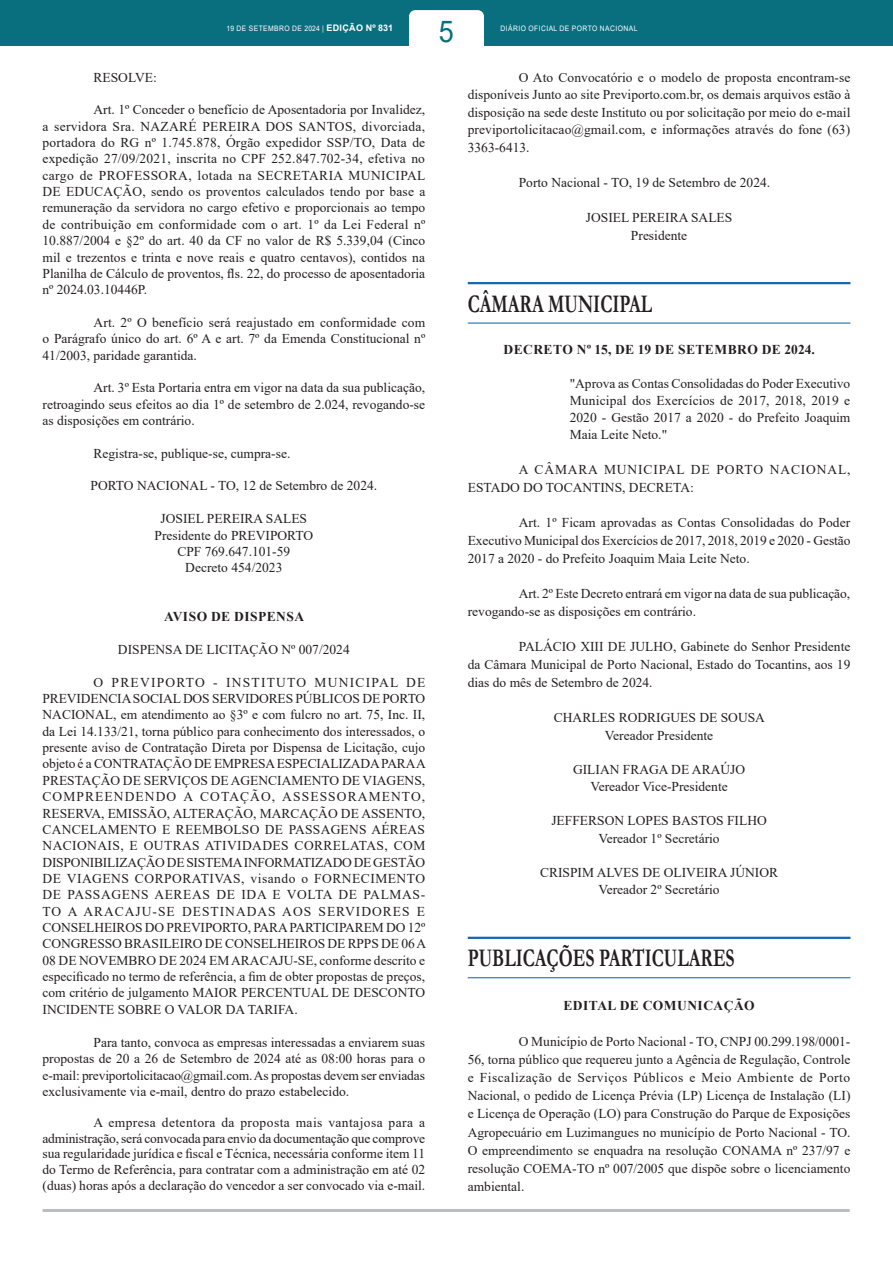
<style>
.page{position:relative;width:893px;height:1263px;background:#fff}
.page>*{position:absolute;margin:0;border:0;box-sizing:border-box;transform-origin:0 0}
.t1{font:30px "Arial";color:#096f7e;scale:.9 1}
.ChancelaOrgaos{font:700 25.5px "Garamond";color:#231f20;scale:.7 1}
.TEXTO{font:13.5px/16.4px "Times New Roman";color:#231f20;text-align:justify}
.ASSINATURA{font:13.5px/17.7px "Times New Roman";color:#231f20;text-align:center}
.EMENTA{font:13.5px/16.8px "Times New Roman";color:#231f20;text-align:justify}
.TITULO{font:700 13.5px "Times New Roman";letter-spacing:.035em;color:#231f20}
.TEXTO-2{font:13.5px/17.7px "Times New Roman";letter-spacing:.045em;color:#231f20}
.t2{font:7.5px "Arial";letter-spacing:.065em;color:#fff;scale:.9 1}
.s1{font-weight:700;font-size:9px}
</style>
<div class="page">
<div style="left:0;top:0;width:893px;height:46px;background:#096f7e"></div>
<div style="left:409px;top:10px;width:75px;height:57px;background:#fff;border-radius:6px"></div>
<hr style="left:43px;top:1209px;width:807px;height:3px;background:#bcbdc0">
<hr style="left:468px;top:282px;width:382px;height:2px;background:#1768b4">
<hr style="left:468px;top:323px;width:382px;height:1px;background:#1768b4">
<hr style="left:468px;top:937px;width:382px;height:2px;background:#1768b4">
<hr style="left:468px;top:977px;width:382px;height:1px;background:#1768b4">
<h1 class="t1" style="left:439px;top:11px;width:18px">5</h1>
<p class="t2" style="left:226px;top:24px;width:187px">19 DE SETEMBRO DE 2024 | <span class="s1">EDIÇÃO Nº 831</span></p>
<p class="t2" style="left:501px;top:24px;width:154px">DIÁRIO OFICIAL DE PORTO NACIONAL</p>
<p class="TEXTO" style="left:94px;top:69px;width:65px">RESOLVE:</p>
<p class="TEXTO" style="left:43px;top:101px;width:384px;text-indent:51px">Art. 1º Conceder o benefício de Aposentadoria por Invalidez, a servidora Sra. NAZARÉ PEREIRA DOS SANTOS, divorciada, portadora do RG nº 1.745.878, Órgão expedidor SSP/TO, Data de expedição 27/09/2021, inscrita no CPF 252.847.702-34, efetiva no cargo de PROFESSORA, lotada na SECRETARIA MUNICIPAL DE EDUCAÇÃO, sendo os proventos calculados tendo por base a remuneração da servidora no cargo efetivo e proporcionais ao tempo de contribuição em conformidade com o art. 1º da Lei Federal nº 10.887/2004 e §2º do art. 40 da CF no valor de R$ 5.339,04 (Cinco mil e trezentos e trinta e nove reais e quatro centavos), contidos na Planilha de Cálculo de proventos, fls. 22, do processo de aposentadoria nº 2024.03.10446P.</p>
<p class="TEXTO" style="left:43px;top:314px;width:384px;text-indent:51px">Art. 2º O benefício será reajustado em conformidade com o Parágrafo único do art. 6º A e art. 7º da Emenda Constitucional nº 41/2003, paridade garantida.</p>
<p class="TEXTO" style="left:43px;top:379px;width:384px;text-indent:51px">Art. 3º Esta Portaria entra em vigor na data da sua publicação, retroagindo seus efeitos ao dia 1º de setembro de 2.024, revogando-se as disposições em contrário.</p>
<p class="TEXTO" style="left:94px;top:445px;width:198px">Registra-se, publique-se, cumpra-se.</p>
<p class="ASSINATURA" style="left:91px;top:477px;width:288px">PORTO NACIONAL - TO, 12 de Setembro de 2024.</p>
<p class="ASSINATURA" style="left:161px;top:509px;width:148px">JOSIEL PEREIRA SALES</p>
<p class="ASSINATURA" style="left:155px;top:526px;width:160px">Presidente do PREVIPORTO</p>
<p class="ASSINATURA" style="left:177px;top:542px;width:114px">CPF 769.647.101-59</p>
<p class="ASSINATURA" style="left:185px;top:558px;width:99px">Decreto 454/2023</p>
<p class="TITULO" style="left:164px;top:607px;width:141px">AVISO DE DISPENSA</p>
<p class="ASSINATURA" style="left:118px;top:640px;width:233px">DISPENSA DE LICITAÇÃO Nº 007/2024</p>
<p class="TEXTO" style="left:43px;top:673px;width:385px;text-indent:51px">O PREVIPORTO - INSTITUTO MUNICIPAL DE PREVIDENCIA SOCIAL DOS SERVIDORES PÚBLICOS DE PORTO NACIONAL, em atendimento ao §3º e com fulcro no art. 75, Inc. II, da Lei 14.133/21, torna público para conhecimento dos interessados, o presente aviso de Contratação Direta por Dispensa de Licitação, cujo objeto é a CONTRATAÇÃO DE EMPRESA ESPECIALIZADA PARA A PRESTAÇÃO DE SERVIÇOS DE AGENCIAMENTO DE VIAGENS, COMPREENDENDO A COTAÇÃO, ASSESSORAMENTO, RESERVA, EMISSÃO, ALTERAÇÃO, MARCAÇÃO DE ASSENTO, CANCELAMENTO E REEMBOLSO DE PASSAGENS AÉREAS NACIONAIS, E OUTRAS ATIVIDADES CORRELATAS, COM DISPONIBILIZAÇÃO DE SISTEMA INFORMATIZADO DE GESTÃO DE VIAGENS CORPORATIVAS, visando o FORNECIMENTO DE PASSAGENS AEREAS DE IDA E VOLTA DE PALMAS-TO A ARACAJU-SE DESTINADAS AOS SERVIDORES E CONSELHEIROS DO PREVIPORTO, PARA PARTICIPAREM DO 12º CONGRESSO BRASILEIRO DE CONSELHEIROS DE RPPS DE 06 A 08 DE NOVEMBRO DE 2024 EM ARACAJU-SE, conforme descrito e especificado no termo de referência, a fim de obter propostas de preços, com critério de julgamento MAIOR PERCENTUAL DE DESCONTO INCIDENTE SOBRE O VALOR DA TARIFA.</p>
<p class="TEXTO" style="left:43px;top:1033px;width:384px;text-indent:51px">Para tanto, convoca as empresas interessadas a enviarem suas propostas de 20 a 26 de Setembro de 2024 até as 08:00 horas para o e-mail: previportolicitacao@gmail.com. As propostas devem ser enviadas exclusivamente via e-mail, dentro do prazo estabelecido.</p>
<p class="TEXTO" style="left:43px;top:1114px;width:384px;line-height:15.8px;text-indent:51px">A empresa detentora da proposta mais vantajosa para a administração, será convocada para envio da documentação que comprove sua regularidade jurídica e fiscal e Técnica, necessária conforme item 11 do Termo de Referência, para contratar com a administração em até 02 (duas) horas após a declaração do vencedor a ser convocado via e-mail.</p>
<p class="TEXTO" style="left:468px;top:68px;width:384px;line-height:17.5px;text-indent:51px">O Ato Convocatório e o modelo de proposta encontram-se disponíveis Junto ao site Previporto.com.br, os demais arquivos estão à disposição na sede deste Instituto ou por solicitação por meio do e-mail previportolicitacao@gmail.com, e informações através do fone (63)<br>3363-6413.</p>
<p class="TEXTO" style="left:519px;top:174px;width:253px">Porto Nacional - TO, 19 de Setembro de 2024.</p>
<p class="ASSINATURA" style="left:586px;top:208px;width:148px">JOSIEL PEREIRA SALES</p>
<p class="ASSINATURA" style="left:631px;top:226px;width:58px">Presidente</p>
<p class="ChancelaOrgaos" style="left:468px;top:286px;width:265px">CÂMARA MUNICIPAL</p>
<p class="TITULO" style="left:503px;top:340px;width:313px">DECRETO Nº 15, DE 19 DE SETEMBRO DE 2024.</p>
<p class="EMENTA" style="left:570px;top:375px;width:282px">"Aprova as Contas Consolidadas do Poder Executivo Municipal dos Exercícios de 2017, 2018, 2019 e 2020 - Gestão 2017 a 2020 - do Prefeito Joaquim Maia Leite Neto."</p>
<p class="TEXTO-2" style="left:468px;top:460px;width:384px;text-indent:51px">A CÂMARA MUNICIPAL DE PORTO NACIONAL,<br>ESTADO DO TOCANTINS, DECRETA:</p>
<p class="TEXTO" style="left:468px;top:513px;width:384px;line-height:17.7px;text-indent:51px">Art. 1º Ficam aprovadas as Contas Consolidadas do Poder Executivo Municipal dos Exercícios de 2017, 2018, 2019 e 2020 - Gestão 2017 a 2020 - do Prefeito Joaquim Maia Leite Neto.</p>
<p class="TEXTO" style="left:468px;top:584px;width:384px;line-height:17.7px;text-indent:51px">Art. 2º Este Decreto entrará em vigor na data de sua publicação, revogando-se as disposições em contrário.</p>
<p class="TEXTO" style="left:468px;top:637px;width:384px;line-height:17.7px;text-indent:51px">PALÁCIO XIII DE JULHO, Gabinete do Senhor Presidente da Câmara Municipal de Porto Nacional, Estado do Tocantins, aos 19 dias do mês de Setembro de 2024.</p>
<p class="ASSINATURA" style="left:554px;top:708px;width:213px">CHARLES RODRIGUES DE SOUSA<br>Vereador Presidente</p>
<p class="ASSINATURA" style="left:573px;top:761px;width:174px;line-height:16.6px">GILIAN FRAGA DE ARAÚJO<br>Vereador Vice-Presidente</p>
<p class="ASSINATURA" style="left:551px;top:811px;width:217px">JEFFERSON LOPES BASTOS FILHO<br>Vereador 1º Secretário</p>
<p class="ASSINATURA" style="left:540px;top:864px;width:240px;line-height:16.6px">CRISPIM ALVES DE OLIVEIRA JÚNIOR<br>Vereador 2º Secretário</p>
<p class="ChancelaOrgaos" style="left:468px;top:941px;width:383px">PUBLICAÇÕES PARTICULARES</p>
<p class="TITULO" style="left:563px;top:995px;width:193px">EDITAL DE COMUNICAÇÃO</p>
<p class="TEXTO" style="left:468px;top:1032px;width:384px;line-height:18.1px;text-indent:51px">O Município de Porto Nacional - TO, CNPJ 00.299.198/0001- 56, torna público que requereu junto a Agência de Regulação, Controle e Fiscalização de Serviços Públicos e Meio Ambiente de Porto Nacional, o pedido de Licença Prévia (LP) Licença de Instalação (LI) e Licença de Operação (LO) para Construção do Parque de Exposições Agropecuário em Luzimangues no município de Porto Nacional - TO.<br>O empreendimento se enquadra na resolução CONAMA nº 237/97 e resolução COEMA-TO nº 007/2005 que dispõe sobre o licenciamento ambiental.</p>
</div>
